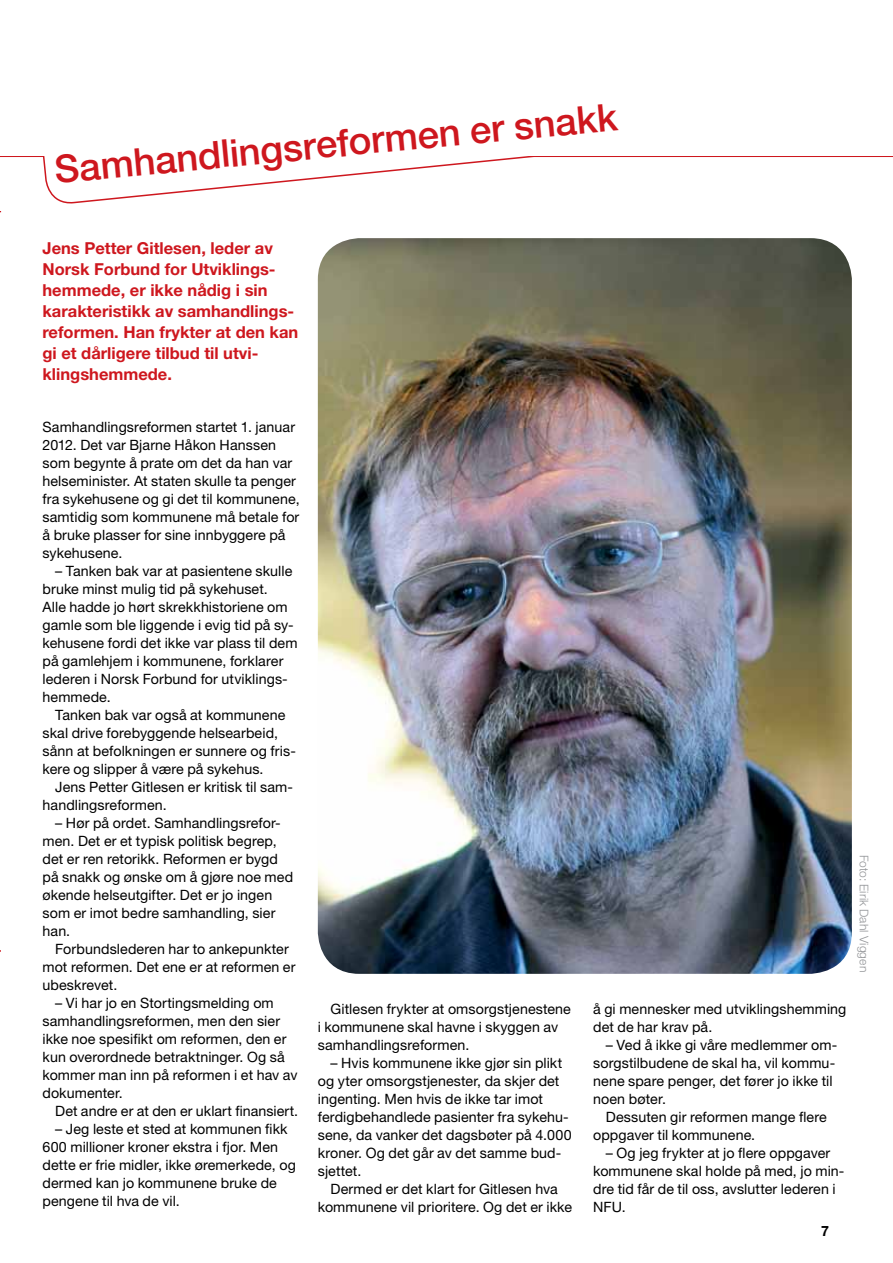
<style>
.page{position:relative;width:893px;height:1263px;background:#fff}
.page>*{position:absolute;margin:0;border:0;box-sizing:border-box;transform-origin:0 0}
.t1{font:500 38.25px "Helvetica Neue LT Std";color:#ce171e}
.t2{font:700 16.5px/21px "Helvetica Neue LT Std";color:#ce171e}
.t3{font:14.25px/18px "Helvetica Neue LT Std";letter-spacing:.005em;color:#000}
.t4{font:700 14.25px "Helvetica Neue LT Std";color:#000}
.t5{font:300 12px "Helvetica Neue LT Std";letter-spacing:.015em;color:#939598}
</style>
<div class="page">
<hr style="left:0;top:156px;width:893px;height:1px;background:#ce171e">
<svg style="left:43px;top:156px;width:491px;height:48px"></svg>
<img style="left:318px;top:238px;width:534px;height:736px">
<h1 class="t1" style="left:52px;top:145px;width:567px;rotate:-5deg">Samhandlingsreformen er snakk</h1>
<p class="t2" style="left:43px;top:238px;width:257px">Jens Petter Gitlesen, leder av<br>Norsk Forbund for Utviklings&shy;hemmede, er ikke nådig i sin karakteristikk av samhandlings&shy;reformen. Han frykter at den kan gi et dårligere tilbud til utvi&shy;klingshemmede.</p>
<p class="t3" style="left:43px;top:418px;width:259px">Samhandlingsreformen startet 1. januar 2012. Det var Bjarne Håkon Hanssen som begynte å prate om det da han var helseminister. At staten skulle ta penger fra sykehusene og gi det til kommunene, samtidig som kommunene må betale for å bruke plasser for sine innbyggere på sykehusene.</p>
<p class="t3" style="left:43px;top:562px;width:257px;text-indent:13px">– Tanken bak var at pasientene skulle bruke minst mulig tid på sykehuset.<br>Alle hadde jo hørt skrekkhistoriene om gamle som ble liggende i evig tid på sy&shy;kehusene fordi det ikke var plass til dem på gamlehjem i kommunene, forklarer lederen i Norsk Forbund for utviklings&shy;hemmede.</p>
<p class="t3" style="left:43px;top:706px;width:255px;text-indent:13px">Tanken bak var også at kommunene skal drive forebyggende helsearbeid, sånn at befolkningen er sunnere og fris&shy;kere og slipper å være på sykehus.</p>
<p class="t3" style="left:43px;top:778px;width:252px;text-indent:13px">Jens Petter Gitlesen er kritisk til sam&shy;handlingsreformen.</p>
<p class="t3" style="left:43px;top:814px;width:252px;text-indent:13px">– Hør på ordet. Samhandlingsrefor&shy;men. Det er et typisk politisk begrep, det er ren retorikk. Reformen er bygd på snakk og ønske om å gjøre noe med økende helseutgifter. Det er jo ingen som er imot bedre samhandling, sier han.</p>
<p class="t3" style="left:43px;top:940px;width:255px;text-indent:13px">Forbundslederen har to ankepunkter mot reformen. Det ene er at reformen er ubeskrevet.</p>
<p class="t3" style="left:43px;top:994px;width:257px;text-indent:13px">– Vi har jo en Stortingsmelding om samhandlingsreformen, men den sier ikke noe spesifikt om reformen, den er kun overordnede betraktninger. Og så kommer man inn på reformen i et hav av dokumenter.</p>
<p class="t3" style="left:55px;top:1102px;width:244px">Det andre er at den er uklart finansiert.</p>
<p class="t3" style="left:43px;top:1120px;width:255px;text-indent:13px">– Jeg leste et sted at kommunen fikk 600 millioner kroner ekstra i fjor. Men dette er frie midler, ikke øremerkede, og dermed kan jo kommunene bruke de pengene til hva de vil.</p>
<p class="t3" style="left:318px;top:999px;width:255px;text-indent:13px">Gitlesen frykter at omsorgstjenestene i kommunene skal havne i skyggen av samhandlingsreformen.</p>
<p class="t3" style="left:318px;top:1053px;width:255px;text-indent:13px">– Hvis kommunene ikke gjør sin plikt og yter omsorgstjenester, da skjer det ingenting. Men hvis de ikke tar imot ferdigbehandlede pasienter fra sykehu&shy;sene, da vanker det dagsbøter på 4.000 kroner. Og det går av det samme bud&shy;sjettet.</p>
<p class="t3" style="left:318px;top:1179px;width:256px;text-align:center">Dermed er det klart for Gitlesen hva kommunene vil prioritere. Og det er ikke</p>
<p class="t5" style="left:871px;top:855px;width:119px;rotate:90deg">Foto: Eirik Dahl Viggen</p>
<p class="t3" style="left:593px;top:999px;width:255px">å gi mennesker med utviklingshemming det de har krav på.</p>
<p class="t3" style="left:593px;top:1035px;width:246px;text-indent:13px">– Ved å ikke gi våre medlemmer om&shy;sorgstilbudene de skal ha, vil kommu&shy;nene spare penger, det fører jo ikke til noen bøter.</p>
<p class="t3" style="left:593px;top:1107px;width:235px;text-indent:13px">Dessuten gir reformen mange flere oppgaver til kommunene.</p>
<p class="t3" style="left:593px;top:1143px;width:253px;text-indent:13px">– Og jeg frykter at jo flere oppgaver kommunene skal holde på med, jo min&shy;dre tid får de til oss, avslutter lederen i<br>NFU.</p>
<p class="t4" style="left:821px;top:1222px;width:9px">7</p>
</div>
